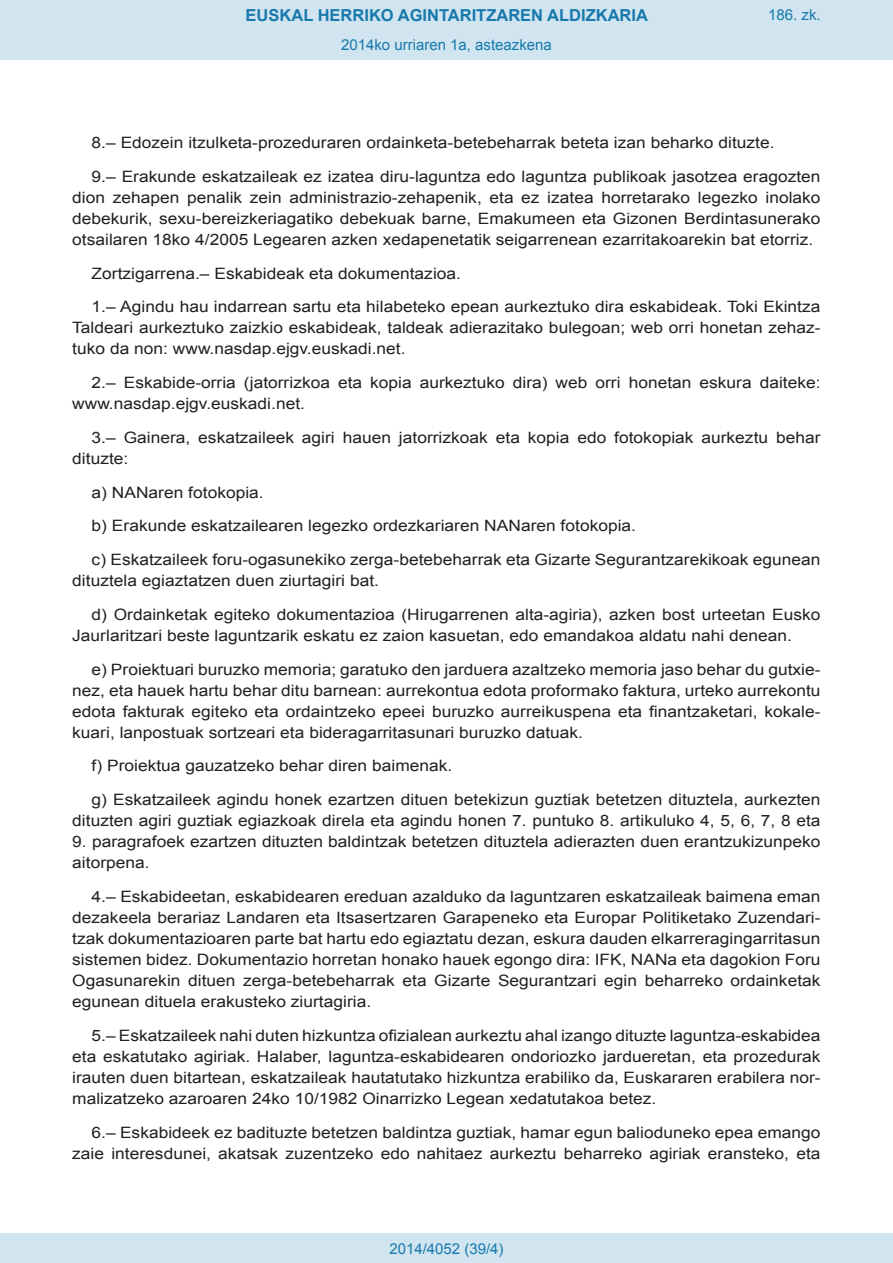
<style>
.page{position:relative;width:893px;height:1263px;background:#fff}
.page>*{position:absolute;margin:0;border:0;box-sizing:border-box;transform-origin:0 0}
.t1{font:700 16.5px "Arial";color:#1879ad}
.BOPVDetalle{font:15.6px/21px "Arial";color:#231f20;text-align:justify;scale:1.11 1}
.Paginacion_Centro{font:15px "Arial";color:#1879ad}
</style>
<div class="page">
<div style="left:0;top:0;width:893px;height:60px;background:#d0e5f0"></div>
<div style="left:0;top:1233px;width:893px;height:30px;background:#d0e5f0"></div>
<p class="t1" style="left:246px;top:4px;width:404px">EUSKAL HERRIKO AGINTARITZAREN ALDIZKARIA</p>
<p class="Paginacion_Centro" style="left:341px;top:35px;width:212px">2014ko urriaren 1a, asteazkena</p>
<p class="Paginacion_Centro" style="left:768px;top:5px;width:54px">186. zk.</p>
<p class="BOPVDetalle" style="left:92px;top:132px;width:617px">8.– Edozein itzulketa-prozeduraren ordainketa-betebeharrak beteta izan beharko dituzte.</p>
<p class="BOPVDetalle" style="left:72px;top:166px;width:676px;text-indent:19px">9.– Erakunde eskatzaileak ez izatea diru-laguntza edo laguntza publikoak jasotzea eragozten dion zehapen penalik zein administrazio-zehapenik, eta ez izatea horretarako legezko inolako debekurik, sexu-bereizkeriagatiko debekuak barne, Emakumeen eta Gizonen Berdintasunerako otsailaren 18ko 4/2005 Legearen azken xedapenetatik seigarrenean ezarritakoarekin bat etorriz.</p>
<p class="BOPVDetalle" style="left:92px;top:263px;width:334px">Zortzigarrena.– Eskabideak eta dokumentazioa.</p>
<p class="BOPVDetalle" style="left:72px;top:297px;width:676px;text-indent:19px">1.– Agindu hau indarrean sartu eta hilabeteko epean aurkeztuko dira eskabideak. Toki Ekintza Taldeari aurkeztuko zaizkio eskabideak, taldeak adierazitako bulegoan; web orri honetan zehaz&shy;tuko da non: www.nasdap.ejgv.euskadi.net.</p>
<p class="BOPVDetalle" style="left:72px;top:372px;width:676px;text-indent:19px">2.– Eskabide-orria (jatorrizkoa eta kopia aurkeztuko dira) web orri honetan eskura daiteke: www.nasdap.ejgv.euskadi.net.</p>
<p class="BOPVDetalle" style="left:72px;top:427px;width:676px;text-indent:19px">3.– Gainera, eskatzaileek agiri hauen jatorrizkoak eta kopia edo fotokopiak aurkeztu behar dituzte:</p>
<p class="BOPVDetalle" style="left:92px;top:482px;width:157px">a) NANaren fotokopia.</p>
<p class="BOPVDetalle" style="left:92px;top:516px;width:492px">b) Erakunde eskatzailearen legezko ordezkariaren NANaren fotokopia.</p>
<p class="BOPVDetalle" style="left:72px;top:549px;width:676px;text-indent:19px">c) Eskatzaileek foru-ogasunekiko zerga-betebeharrak eta Gizarte Segurantzarekikoak egunean dituztela egiaztatzen duen ziurtagiri bat.</p>
<p class="BOPVDetalle" style="left:72px;top:604px;width:676px;text-indent:19px">d) Ordainketak egiteko dokumentazioa (Hirugarrenen alta-agiria), azken bost urteetan Eusko<br>Jaurlaritzari beste laguntzarik eskatu ez zaion kasuetan, edo emandakoa aldatu nahi denean.</p>
<p class="BOPVDetalle" style="left:72px;top:659px;width:676px;text-indent:19px">e) Proiektuari buruzko memoria; garatuko den jarduera azaltzeko memoria jaso behar du gutxie&shy;nez, eta hauek hartu behar ditu barnean: aurrekontua edota proformako faktura, urteko aurrekontu edota fakturak egiteko eta ordaintzeko epeei buruzko aurreikuspena eta finantzaketari, kokale&shy;kuari, lanpostuak sortzeari eta bideragarritasunari buruzko datuak.</p>
<p class="BOPVDetalle" style="left:92px;top:756px;width:326px">f) Proiektua gauzatzeko behar diren baimenak.</p>
<p class="BOPVDetalle" style="left:72px;top:789px;width:676px;text-align:right">g) Eskatzaileek agindu honek ezartzen dituen betekizun guztiak betetzen dituztela, aurkezten dituzten agiri guztiak egiazkoak direla eta agindu honen 7. puntuko 8. artikuluko 4, 5, 6, 7, 8 eta</p>
<p class="BOPVDetalle" style="left:72px;top:831px;width:676px">9. paragrafoek ezartzen dituzten baldintzak betetzen dituztela adierazten duen erantzukizunpeko aitorpena.</p>
<p class="BOPVDetalle" style="left:72px;top:886px;width:676px;text-indent:19px">4.– Eskabideetan, eskabidearen ereduan azalduko da laguntzaren eskatzaileak baimena eman dezakeela berariaz Landaren eta Itsasertzaren Garapeneko eta Europar Politiketako Zuzendari&shy;tzak dokumentazioaren parte bat hartu edo egiaztatu dezan, eskura dauden elkarreragingarritasun sistemen bidez. Dokumentazio horretan honako hauek egongo dira: IFK, NANa eta dagokion Foru Ogasunarekin dituen zerga-betebeharrak eta Gizarte Segurantzari egin beharreko ordainketak egunean dituela erakusteko ziurtagiria.</p>
<p class="BOPVDetalle" style="left:72px;top:1025px;width:676px;text-indent:19px">5.– Eskatzaileek nahi duten hizkuntza ofizialean aurkeztu ahal izango dituzte laguntza-eskabidea eta eskatutako agiriak. Halaber, laguntza-eskabidearen ondoriozko jardueretan, eta prozedurak irauten duen bitartean, eskatzaileak hautatutako hizkuntza erabiliko da, Euskararen erabilera nor&shy;malizatzeko azaroaren 24ko 10/1982 Oinarrizko Legean xedatutakoa betez.</p>
<p class="BOPVDetalle" style="left:72px;top:1122px;width:676px;text-align:right">6.– Eskabideek ez badituzte betetzen baldintza guztiak, hamar egun balioduneko epea emango zaie interesdunei, akatsak zuzentzeko edo nahitaez aurkeztu beharreko agiriak eransteko, eta</p>
<p class="Paginacion_Centro" style="left:389px;top:1238px;width:116px">2014/4052 (39/4)</p>
</div>
